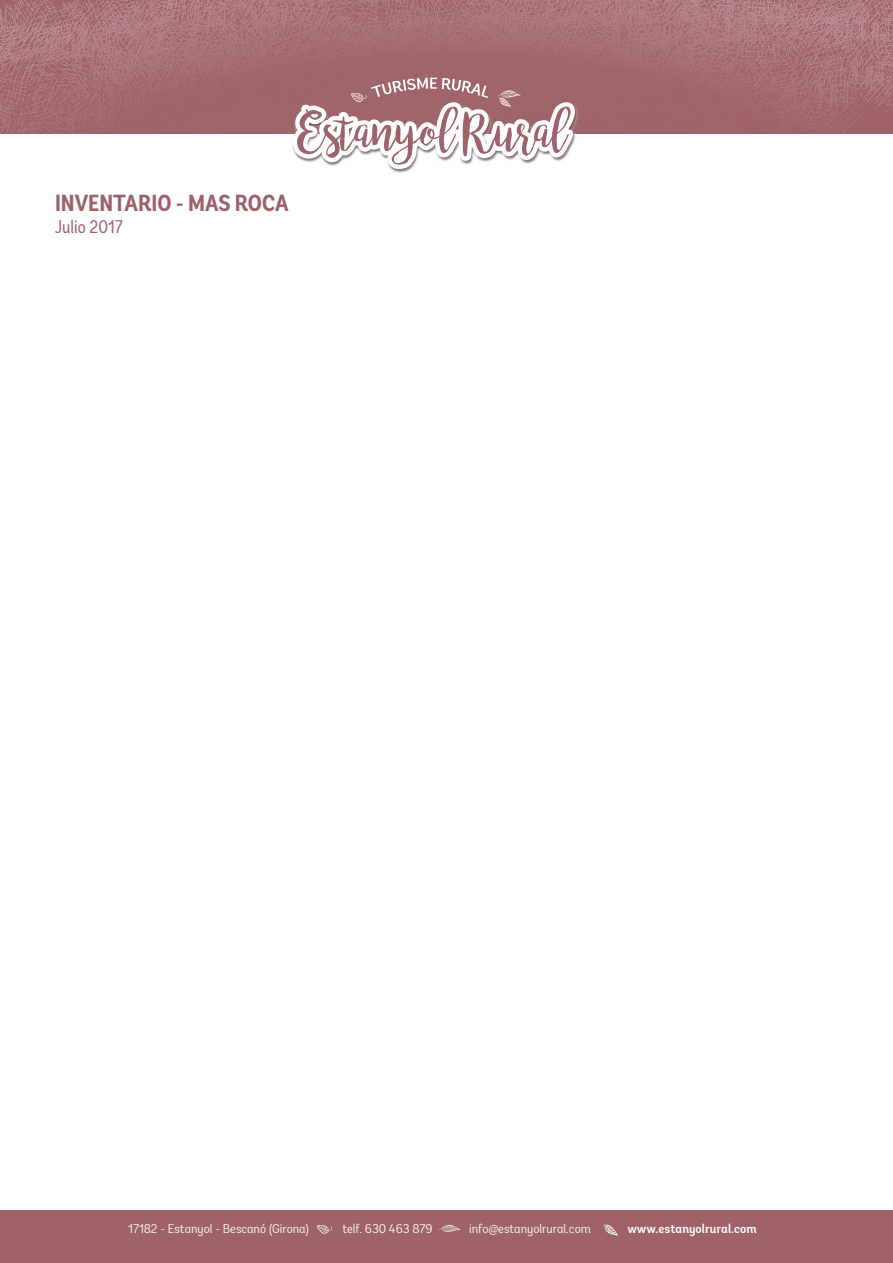
<style>
.page{position:relative;width:893px;height:1263px;background:#fff}
.page>*{position:absolute;margin:0;border:0;box-sizing:border-box;transform-origin:0 0}
.t1{font:700 condensed 23.25px "Andes";color:#9d6269}
.t2{font:condensed 18.3px "Andes";color:#9d6269}
.t3{font:300 condensed 12.75px "Andes";color:#fff;scale:1.1 1}
.t4{font:500 condensed 12.75px "Andes";color:#fff;scale:1.1 1}
</style>
<div class="page">
<div style="left:0;top:1210px;width:893px;height:53px;background:#9e6268"></div>
<div style="left:632px;top:118px;width:242px;height:16px;background:#9e6268"></div>
<img style="left:0;top:107px;width:632px;height:27px">
<img style="left:575px;top:74px;width:318px;height:44px">
<img style="left:575px;top:74px;width:208px;height:21px">
<img style="left:608px;top:24px;width:285px;height:50px">
<img style="left:789px;top:0;width:104px;height:24px">
<img style="left:608px;top:0;width:181px;height:51px">
<img style="left:366px;top:0;width:242px;height:80px">
<img style="left:0;top:26px;width:493px;height:81px">
<img style="left:0;top:0;width:366px;height:58px">
<img style="left:0;top:3px;width:251px;height:81px">
<svg style="left:317px;top:1225px;width:15px;height:9px"></svg>
<svg style="left:439px;top:1225px;width:21px;height:7px"></svg>
<svg style="left:602px;top:1223px;width:16px;height:12px"></svg>
<img style="left:291px;top:101px;width:288px;height:72px">
<svg style="left:293px;top:78px;width:282px;height:91px"></svg>
<h1 class="t1" style="left:55px;top:188px;width:235px">INVENTARIO - MAS ROCA</h1>
<h2 class="t2" style="left:55px;top:216px;width:69px">Julio 2017</h2>
<p class="t3" style="left:128px;top:1221px;width:166px">17182 - Estanyol - Bescanó (Girona)</p>
<p class="t3" style="left:342px;top:1221px;width:83px">telf. 630 463 879</p>
<p class="t3" style="left:469px;top:1221px;width:112px">info@estanyolrural.com</p>
<p class="t4" style="left:627px;top:1220px;width:119px">www.estanyolrural.com</p>
</div>
